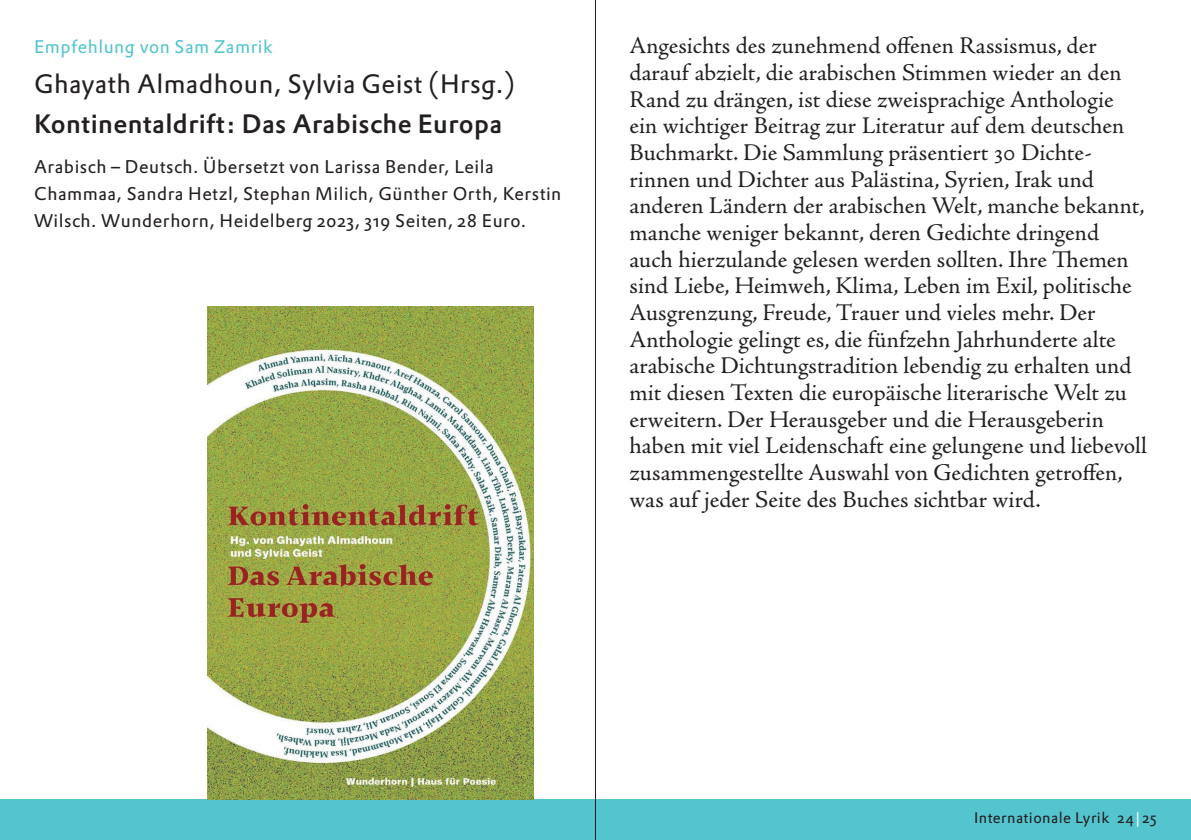
<style>
.page{position:relative;width:1191px;height:840px;background:#fff}
.page>*{position:absolute;margin:0;border:0;box-sizing:border-box;transform-origin:0 0}
.t1{font:26px "DTL Prokyon ST";letter-spacing:.015em;color:#231f20}
.t2{font:26px "DTL Prokyon ST Medium";letter-spacing:.015em;color:#231f20}
.t3{font:24px/26.6px "Adobe Jenson Pro";letter-spacing:.005em;color:#231f20}
.t4{font:18px/26.6px "DTL Prokyon ST";letter-spacing:.03em;color:#231f20}
.t5{font:18px "DTL Prokyon ST";letter-spacing:.03em;color:#54c5cf}
.t6{font:15px "DTL Prokyon ST";letter-spacing:.03em;color:#231f20}
.s1{color:#fff}
</style>
<div class="page">
<div style="left:0;top:799px;width:1191px;height:40px;background:#54c5cf"></div>
<img style="left:208px;top:306px;width:325px;height:493px">
<hr style="left:595px;top:0;width:1px;height:839px;background:#231f20">
<p class="t5" style="left:34px;top:35px;width:240px">Empfehlung von Sam Zamrik</p>
<p class="t1" style="left:34px;top:67px;width:482px">Ghayath Almadhoun, Sylvia Geist (Hrsg.)</p>
<p class="t2" style="left:34px;top:107px;width:470px">Kontinentaldrift: Das Arabische Europa</p>
<p class="t4" style="left:34px;top:153px;width:529px">Arabisch – Deutsch. Übersetzt von Larissa Bender, Leila<br>Chammaa, Sandra Hetzl, Stephan Milich, Günther Orth, Kerstin<br>Wilsch. Wunderhorn, Heidelberg 2023, 319 Seiten, 28 Euro.</p>
<p class="t3" style="left:629px;top:33px;width:519px">Angesichts des zunehmend offenen Rassismus, der darauf abzielt, die arabischen Stimmen wieder an den Rand zu drängen, ist diese zweisprachige Anthologie ein wichtiger Beitrag zur Literatur auf dem deutschen Buchmarkt. Die Sammlung präsentiert 30 Dichte&shy;rinnen und Dichter aus Palästina, Syrien, Irak und anderen Ländern der arabischen Welt, manche bekannt, manche weniger bekannt, deren Gedichte dringend auch hierzulande gelesen werden sollten. Ihre Themen sind Liebe, Heimweh, Klima, Leben im Exil, politische Ausgrenzung, Freude, Trauer und vieles mehr. Der Anthologie gelingt es, die fünfzehn Jahrhunderte alte arabische Dichtungstradition lebendig zu erhalten und mit diesen Texten die europäische literarische Welt zu erweitern. Der Herausgeber und die Herausgeberin haben mit viel Leidenschaft eine gelungene und liebevoll zusammengestellte Auswahl von Gedichten getroffen, was auf jeder Seite des Buches sichtbar wird.</p>
<p class="t6" style="left:974px;top:807px;width:184px">Internationale Lyrik 24<span class="s1">|</span>25</p>
</div>
